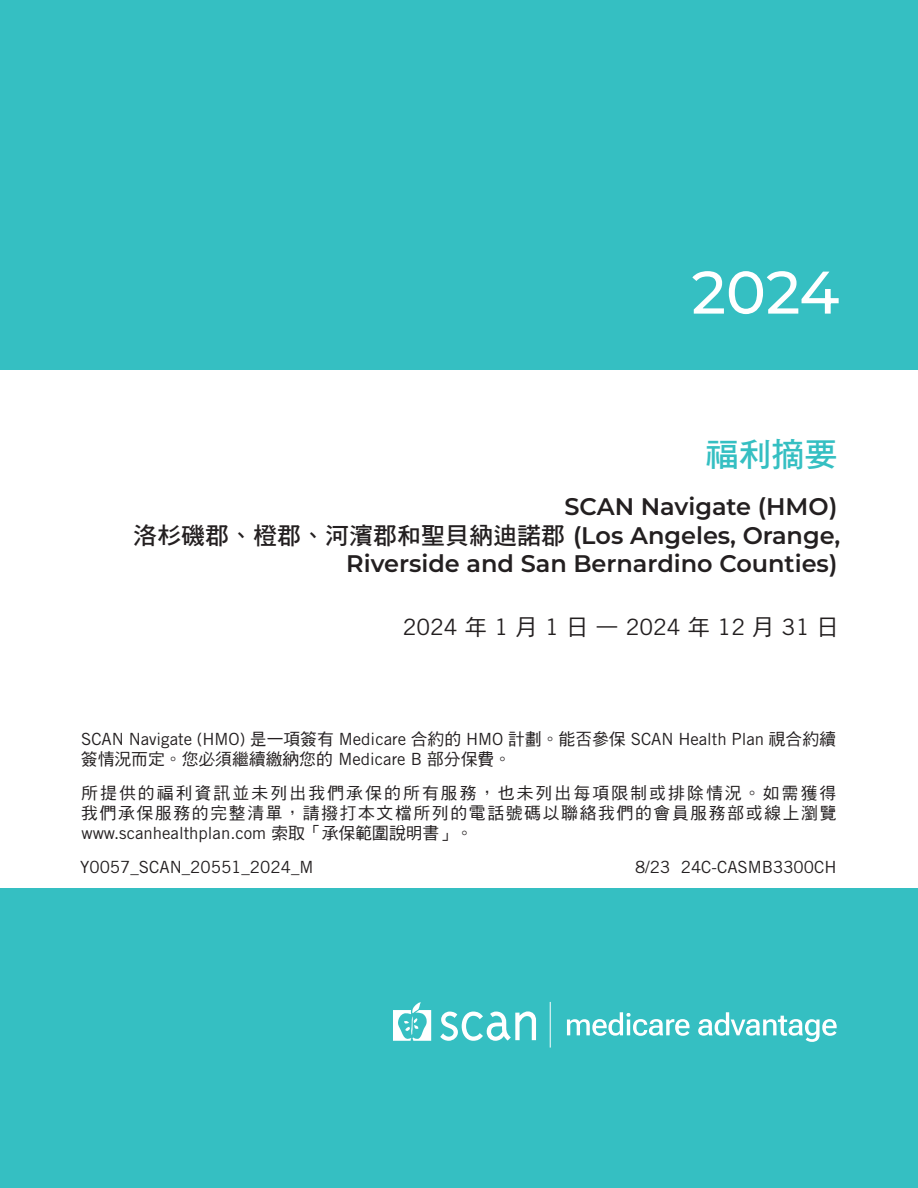
<style>
.page{position:relative;width:918px;height:1188px;background:#35bfc2}
.page>*{position:absolute;margin:0;border:0;box-sizing:border-box;transform-origin:0 0}
.t1{font:500 60px "Montserrat";color:#fff}
.t2{font:33px "DF Hei Std W7";color:#35bfc2}
.t3{font:600 24px/28.8px "Montserrat";color:#231f20;text-align:right}
.t4{font:22.5px "Trade Gothic LT Std";color:#231f20}
.t5{font:16.8px/20.1px "Trade Gothic LT Std";color:#231f20}
.t6{font:16.8px/20.1px "DF Hei Std W5";letter-spacing:.1em;color:#231f20;text-align:justify}
.s1{font-family:"DF Hei Std W7";font-weight:400}
.s2{font-family:"DF Hei Std W5"}
.s3{font-family:"Trade Gothic LT Std"}
</style>
<div class="page">
<div style="left:0;top:371px;width:918px;height:517px;background:#fff"></div>
<hr style="left:550px;top:1002px;width:1px;height:46px;background:#fff">
<svg style="left:440px;top:1011px;width:96px;height:30px"></svg>
<svg style="left:393px;top:1002px;width:38px;height:39px"></svg>
<svg style="left:567px;top:1012px;width:123px;height:24px"></svg>
<svg style="left:698px;top:1012px;width:139px;height:30px"></svg>
<p class="t1" style="left:692px;top:252px;width:149px">2024</p>
<p class="t2" style="left:706px;top:436px;width:133px">福利摘要</p>
<p class="t3" style="left:565px;top:491px;width:274px">SCAN Navigate (HMO)</p>
<p class="t3" style="left:133px;top:520px;width:709px"><span class="s1">洛杉磯郡、橙郡、河濱郡和聖貝納迪諾郡</span> (Los Angeles, Orange,<br>Riverside and San Bernardino Counties)</p>
<p class="t4" style="left:403px;top:614px;width:438px">2024 <span class="s2">年</span> 1 <span class="s2">月</span> 1 <span class="s2">日 —</span> 2024 <span class="s2">年</span> 12 <span class="s2">月</span> 31 <span class="s2">日</span></p>
<p class="t5" style="left:81px;top:729px;width:757px">SCAN Navigate (HMO) <span class="s2">是一項簽有</span> Medicare <span class="s2">合約的</span> HMO <span class="s2">計劃。能否參保</span> SCAN Health Plan <span class="s2">視合約續簽情況而定。您必須繼續繳納您的</span> Medicare B <span class="s2">部分保費。</span></p>
<p class="t6" style="left:81px;top:783px;width:757px">所提供的福利資訊並未列出我們承保的所有服務，也未列出每項限制或排除情況。如需獲得我們承保服務的完整清單，請撥打本文檔所列的電話號碼以聯絡我們的會員服務部或線上瀏覽<span class="s3">www.scanhealthplan.com</span> 索取「承保範圍說明書」。</p>
<p class="t5" style="left:80px;top:857px;width:235px">Y0057_SCAN_20551_2024_M</p>
<p class="t5" style="left:635px;top:857px;width:203px">8/23 24C-CASMB3300CH</p>
</div>
